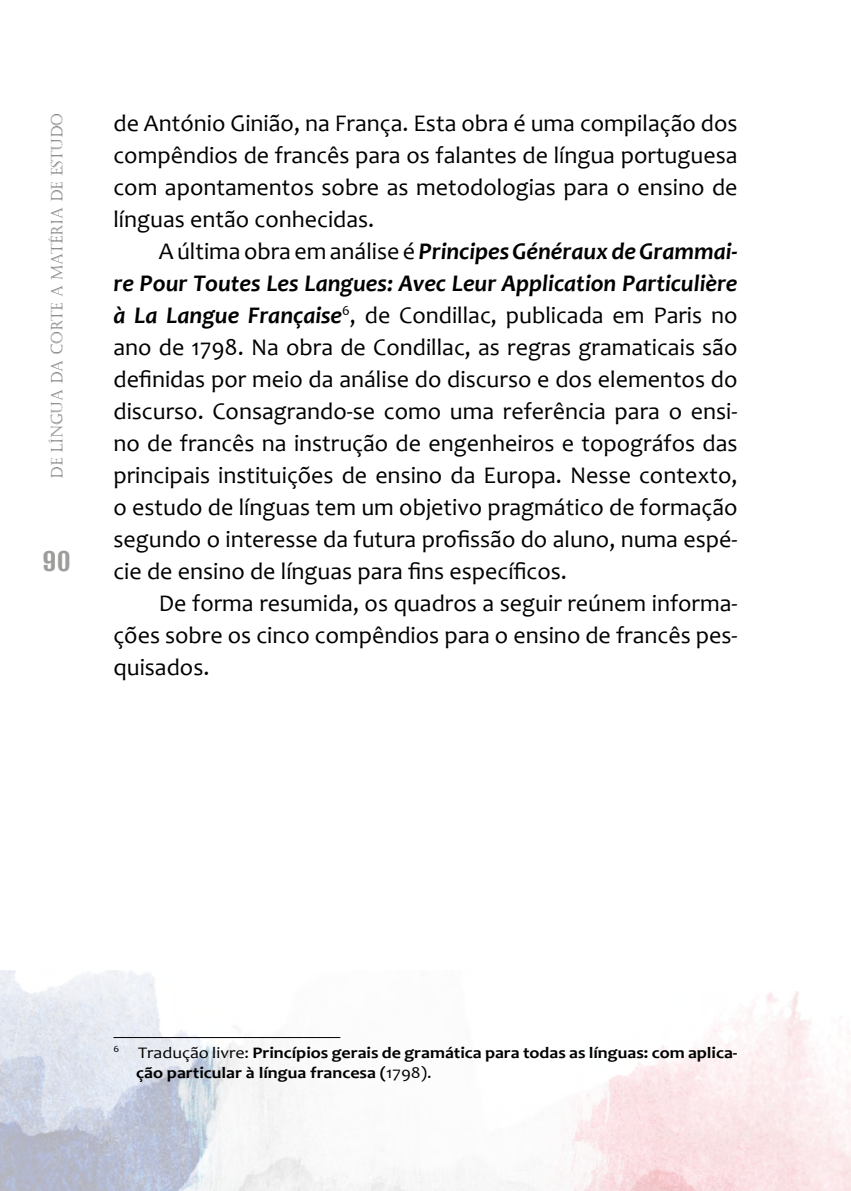
<style>
.page{position:relative;width:851px;height:1191px;background:#fff}
.page>*{position:absolute;margin:0;border:0;box-sizing:border-box;transform-origin:0 0}
.t1{font:100 34px "Alumni Sans";color:#9d9d9c}
.t2{font:24px/32px "Candara";color:#000;text-align:justify}
.t3{font:700 16.2px/20px "Candara";color:#000;scale:1.11 1}
.t4{font:16px "Castellar";color:#706f6f;scale:.9 1}
.s1{font-weight:700;font-style:italic}
.s2{font-weight:400}
</style>
<div class="page">
<img style="left:0;top:970px;width:850px;height:221px">
<hr style="left:113px;top:1037px;width:227px;height:1px;background:#000">
<p class="t4" style="left:48px;top:479px;width:407px;rotate:-90deg">DELÍNGUADACORTEA MATÉRIADEESTUDO</p>
<p class="t2" style="left:113px;top:107px;width:625px">de António Ginião, na França. Esta obra é uma compilação dos compêndios de francês para os falantes de língua portuguesa com apontamentos sobre as metodologias para o ensino de línguas então conhecidas.</p>
<p class="t2" style="left:113px;top:235px;width:625px;text-indent:45px">A última obra em análise é <span class="s1">Principes Généraux de Grammai&shy;re Pour Toutes Les Langues: Avec Leur Application Particulière à La Langue Française</span><sup>6</sup>, de Condillac, publicada em Paris no ano de 1798. Na obra de Condillac, as regras gramaticais são definidas por meio da análise do discurso e dos elementos do discurso. Consagrando-se como uma referência para o ensi&shy;no de francês na instrução de engenheiros e topográfos das principais instituições de ensino da Europa. Nesse contexto, o estudo de línguas tem um objetivo pragmático de formação segundo o interesse da futura profissão do aluno, numa espé- cie de ensino de línguas para fins específicos.</p>
<p class="t2" style="left:113px;top:587px;width:625px;text-indent:45px">De forma resumida, os quadros a seguir reúnem informa&shy;ções sobre os cinco compêndios para o ensino de francês pes&shy;quisados.</p>
<h1 class="t1" style="left:43px;top:544px;width:29px">90</h1>
<p class="t3" style="left:136px;top:1042px;width:543px;text-indent:-23px"><sup>6</sup> <span class="s2">Traduçã o livre:</span> Princípios gerais de gramática para todas as línguas: com aplica&shy;ção particular à língua francesa (<span class="s2">1798).</span></p>
</div>
